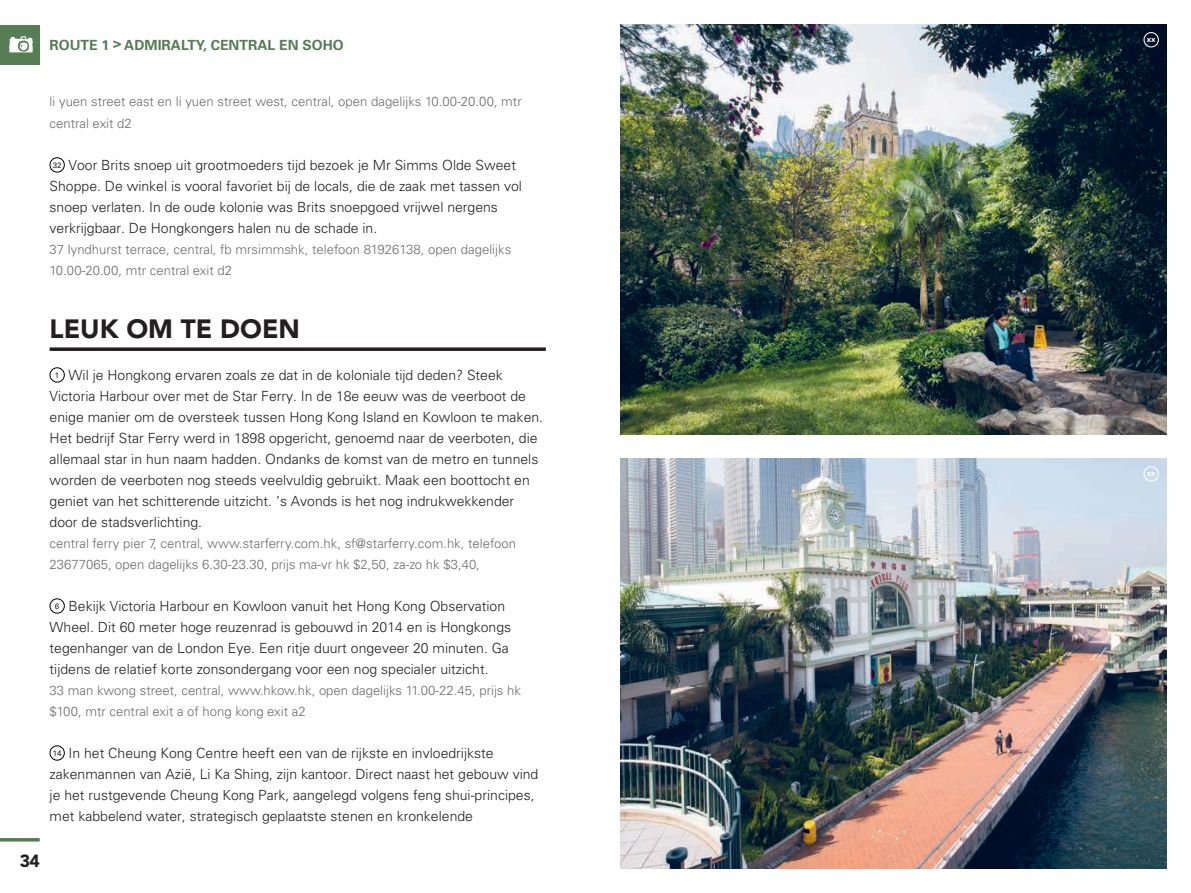
<style>
.page{position:relative;width:1191px;height:893px;background:#fff}
.page>*{position:absolute;margin:0;border:0;box-sizing:border-box;transform-origin:0 0}
.t1{font:900 26.25px "Avenir LT Std";color:#231f20}
.t2{font:900 17.5px "Avenir LT Std";color:#231f20}
.t3{font:300 14px/21px "Univers LT Std";color:#231f20}
.t4{font:700 14px "Univers LT Std";color:#567d54}
.t5{font:300 13.12px/21px "Univers LT Std";color:#6c6d70}
.t6{font:700 7.88px "Univers LT Std";color:#fff}
.s1{font-weight:400;font-size:7.88px}
</style>
<div class="page">
<hr style="left:0;top:838px;width:40px;height:3px;background:#567d54">
<img style="left:620px;top:25px;width:546px;height:409px">
<img style="left:620px;top:459px;width:546px;height:409px">
<div style="left:0;top:25px;width:40px;height:39px;background:#567d54"></div>
<img style="left:9px;top:36px;width:24px;height:17px">
<svg style="left:50px;top:347px;width:496px;height:4px;background:#3e3a3b"></svg>
<div style="left:50px;top:157px;width:15px;height:15px;border:1px solid #000001;border-radius:50%"></div>
<div style="left:50px;top:367px;width:15px;height:15px;border:1px solid #000001;border-radius:50%"></div>
<div style="left:50px;top:598px;width:15px;height:15px;border:1px solid #000001;border-radius:50%"></div>
<div style="left:50px;top:745px;width:15px;height:15px;border:1px solid #000001;border-radius:50%"></div>
<div style="left:1143px;top:32px;width:15px;height:15px;border:1px solid #fff;border-radius:50%"></div>
<div style="left:1143px;top:466px;width:15px;height:16px;border:1px solid #fff;border-radius:50%"></div>
<p class="t4" style="left:50px;top:37px;width:296px">ROUTE 1 &gt; ADMIRALTY, CENTRAL EN SOHO</p>
<p class="t5" style="left:50px;top:91px;width:473px">li yuen street east en li yuen street west, central, open dagelijks 10.00-20.00, mtr central exit d2</p>
<p class="t3" style="left:50px;top:154px;width:474px"><span class="s1">32</span> Voor Brits snoep uit grootmoeders tijd bezoek je Mr Simms Olde Sweet Shoppe. De winkel is vooral favoriet bij de locals, die de zaak met tassen vol snoep verlaten. In de oude kolonie was Brits snoepgoed vrijwel nergens verkrijgbaar. De Hongkongers halen nu de schade in.</p>
<p class="t5" style="left:50px;top:238px;width:463px">37 lyndhurst terrace, central, fb mrsimmshk, telefoon 81926138, open dagelijks<br>10.00-20.00, mtr central exit d2</p>
<h1 class="t1" style="left:50px;top:312px;width:252px">LEUK OM TE DOEN</h1>
<p class="t3" style="left:50px;top:364px;width:495px;text-indent:5px"><span class="s1">1</span> Wil je Hongkong ervaren zoals ze dat in de koloniale tijd deden? Steek Victoria Harbour over met de Star Ferry. In de 18e eeuw was de veerboot de enige manier om de oversteek tussen Hong Kong Island en Kowloon te maken.<br>Het bedrijf Star Ferry werd in 1898 opgericht, genoemd naar de veerboten, die allemaal star in hun naam hadden. Ondanks de komst van de metro en tunnels worden de veerboten nog steeds veelvuldig gebruikt. Maak een boottocht en geniet van het schitterende uitzicht. ’s Avonds is het nog indrukwekkender door de stadsverlichting.</p>
<p class="t5" style="left:50px;top:532px;width:468px">central ferry pier 7, central, www.starferry.com.hk, sf@starferry.com.hk, telefoon<br>23677065, open dagelijks 6.30-23.30, prijs ma-vr hk $2,50, za-zo hk $3,40,</p>
<p class="t3" style="left:50px;top:595px;width:463px;text-indent:5px"><span class="s1">6</span> Bekijk Victoria Harbour en Kowloon vanuit het Hong Kong Observation Wheel. Dit 60 meter hoge reuzenrad is gebouwd in 2014 en is Hongkongs tegenhanger van de London Eye. Een ritje duurt ongeveer 20 minuten. Ga tijdens de relatief korte zonsondergang voor een nog specialer uitzicht.</p>
<p class="t5" style="left:50px;top:679px;width:473px">33 man kwong street, central, www.hkow.hk, open dagelijks 11.00-22.45, prijs hk $100, mtr central exit a of hong kong exit a2</p>
<p class="t3" style="left:50px;top:742px;width:490px"><span class="s1">14</span> In het Cheung Kong Centre heeft een van de rijkste en invloedrijkste zakenmannen van Azië, Li Ka Shing, zijn kantoor. Direct naast het gebouw vind je het rustgevende Cheung Kong Park, aangelegd volgens feng shui-principes, met kabbelend water, strategisch geplaatste stenen en kronkelende</p>
<p class="t2" style="left:20px;top:850px;width:22px">34</p>
<p class="t6" style="left:1146px;top:35px;width:10px">xx</p>
<p class="t6" style="left:1146px;top:469px;width:10px">xx</p>
</div>
